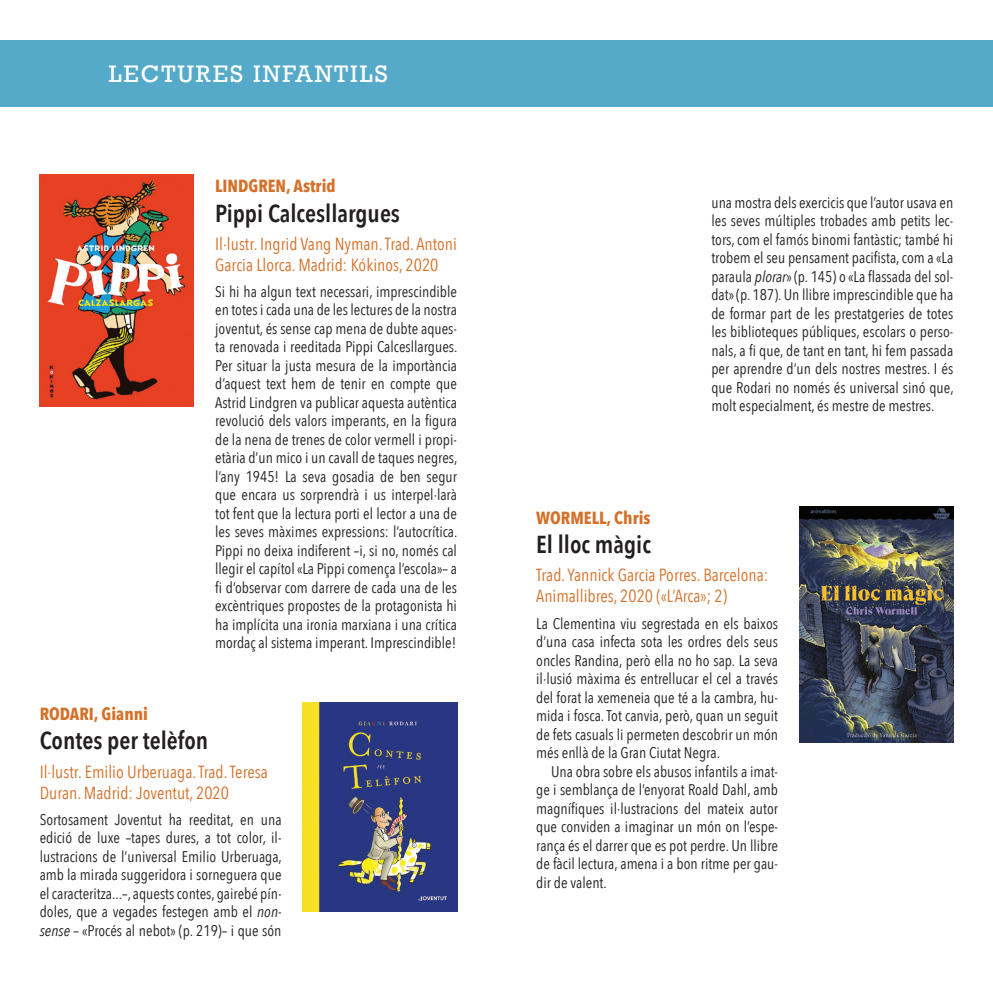
<style>
.page{position:relative;width:993px;height:993px;background:#fff}
.page>*{position:absolute;margin:0;border:0;box-sizing:border-box;transform-origin:0 0}
.t1{font:600 24.5px "Avenir Next Condensed";color:#231f20}
.t2{font:24.5px "Rockwell";letter-spacing:.08em;color:#fff}
.t3{font:17.5px/21px "Avenir Next Condensed";color:#d57029}
.t4{font:700 17.5px "Avenir Next Condensed";color:#d57029}
.t5{font:15.4px/18.6px "Avenir Next Condensed";color:#231f20;text-align:justify}
.s1{font-style:italic}
</style>
<div class="page">
<div style="left:0;top:40px;width:992px;height:66px;background:#55a9c9"></div>
<img style="left:303px;top:702px;width:154px;height:208px">
<img style="left:799px;top:506px;width:153px;height:236px">
<img style="left:40px;top:174px;width:154px;height:232px">
<h1 class="t2" style="left:109px;top:59px;width:280px">LECTURES INFANTILS</h1>
<p class="t4" style="left:215px;top:175px;width:122px">LINDGREN, Astrid</p>
<h1 class="t1" style="left:215px;top:192px;width:186px">Pippi Calcesllargues</h1>
<p class="t3" style="left:215px;top:232px;width:243px">Il·lustr. Ingrid Vang Nyman. Trad. Antoni<br>Garcia Llorca. Madrid: Kókinos, 2020</p>
<p class="t5" style="left:215px;top:281px;width:244px">Si hi ha algun text necessari, imprescindible en totes i cada una de les lectures de la nostra joventut, és sense cap mena de dubte aques&shy;ta renovada i reeditada Pippi Calcesllargues.<br>Per situar la justa mesura de la importància d’aquest text hem de tenir en compte que Astrid Lindgren va publicar aquesta autèntica revolució dels valors imperants, en la figura de la nena de trenes de color vermell i propi&shy;etària d’un mico i un cavall de taques negres, l’any 1945! La seva gosadia de ben segur que encara us sorprendrà i us interpel·larà tot fent que la lectura porti el lector a una de les seves màximes expressions: l’autocrítica.<br>Pippi no deixa indiferent –i, si no, només cal llegir el capítol «La Pippi comença l’escola»– a fi d’observar com darrere de cada una de les excèntriques propostes de la protagonista hi ha implícita una ironia marxiana i una crítica mordaç al sistema imperant. Imprescindible!</p>
<p class="t4" style="left:40px;top:703px;width:110px">RODARI, Gianni</p>
<h1 class="t1" style="left:40px;top:719px;width:170px">Contes per telèfon</h1>
<p class="t3" style="left:40px;top:759px;width:229px">Il·lustr. Emilio Urberuaga. Trad. Teresa<br>Duran. Madrid: Joventut, 2020</p>
<p class="t5" style="left:40px;top:809px;width:244px">Sortosament Joventut ha reeditat, en una edició de luxe –tapes dures, a tot color, il· lustracions de l’universal Emilio Urberuaga, amb la mirada suggeridora i sorneguera que el caracteritza...–, aquests contes, gairebé pín&shy;doles, que a vegades festegen amb el <span class="s1">non&shy;sense</span> – «Procés al nebot» (p. 219)– i que són</p>
<p class="t5" style="left:711px;top:192px;width:244px">una mostra dels exercicis que l’autor usava en les seves múltiples trobades amb petits lec&shy;tors, com el famós binomi fantàstic; també hi trobem el seu pensament pacifista, com a «La paraula <span class="s1">plorar</span>» (p. 145) o «La flassada del sol&shy;dat» (p. 187). Un llibre imprescindible que ha de formar part de les prestatgeries de totes les biblioteques públiques, escolars o perso&shy;nals, a fi que, de tant en tant, hi fem passada per aprendre d’un dels nostres mestres. I és que Rodari no només és universal sinó que, molt especialment, és mestre de mestres.</p>
<p class="t4" style="left:536px;top:507px;width:116px">WORMELL, Chris</p>
<h1 class="t1" style="left:536px;top:523px;width:116px">El lloc màgic</h1>
<p class="t3" style="left:536px;top:563px;width:233px">Trad. Yannick Garcia Porres. Barcelona:<br>Animallibres, 2020 («L’Arca»; 2)</p>
<p class="t5" style="left:536px;top:613px;width:243px">La Clementina viu segrestada en els baixos d’una casa infecta sota les ordres dels seus oncles Randina, però ella no ho sap. La seva il·lusió màxima és entrellucar el cel a través del forat la xemeneia que té a la cambra, hu&shy;mida i fosca. Tot canvia, però, quan un seguit de fets casuals li permeten descobrir un món més enllà de la Gran Ciutat Negra.</p>
<p class="t5" style="left:536px;top:761px;width:243px;text-indent:15px">Una obra sobre els abusos infantils a imat&shy;ge i semblança de l’enyorat Roald Dahl, amb magnífiques il·lustracions del mateix autor que conviden a imaginar un món on l’espe&shy;rança és el darrer que es pot perdre. Un llibre de fàcil lectura, amena i a bon ritme per gau&shy;dir de valent.</p>
</div>
